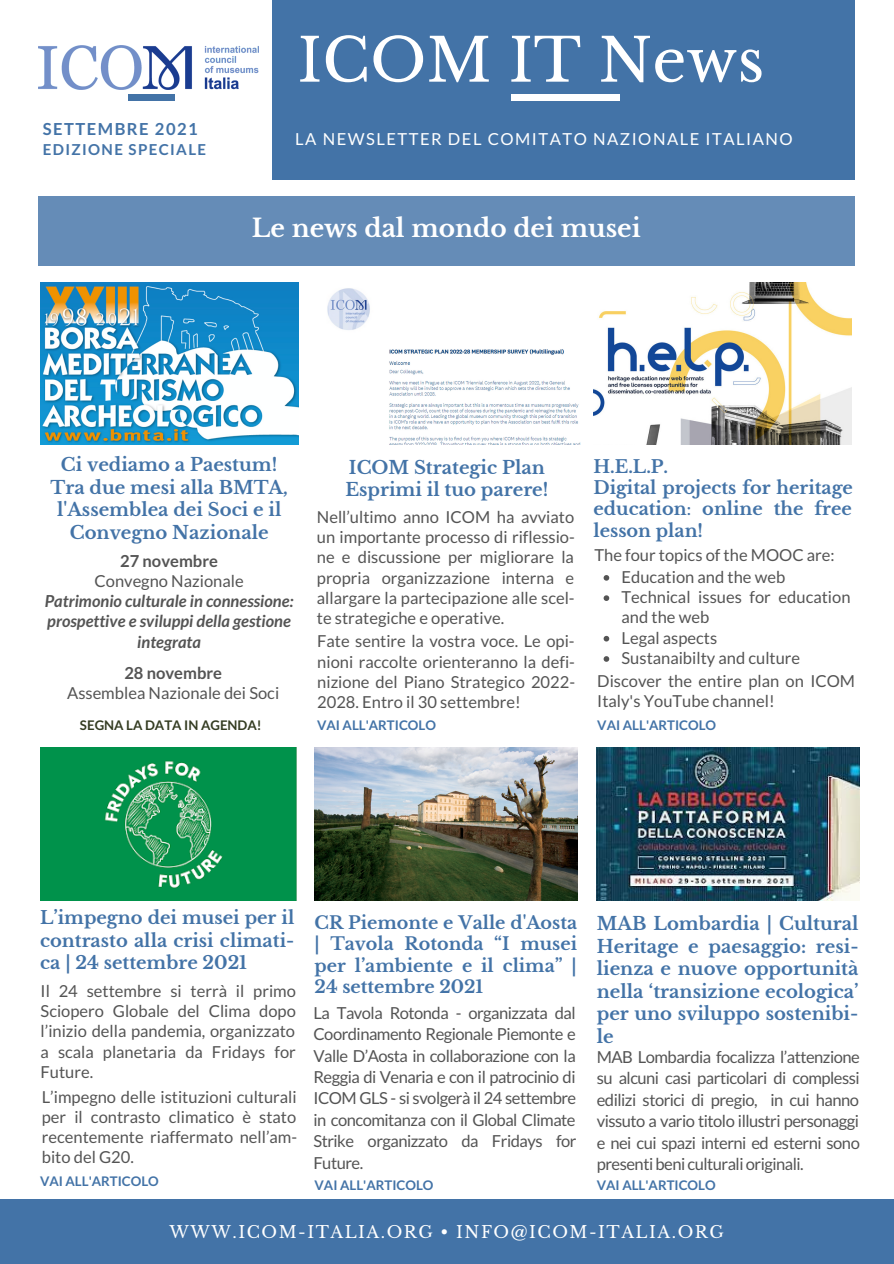
<style>
.page{position:relative;width:894px;height:1264px;background:#fff}
.page>*{position:absolute;margin:0;border:0;box-sizing:border-box;transform-origin:0 0}
.t1{font:59.55px "Libre Baskerville";color:#fff}
.t2{font:700 24.75px "Libre Baskerville";color:#fff}
.t3{font:700 18px/22.5px "Libre Baskerville";color:#4373a7;text-align:center}
.t4{font:700 17.85px/22.5px "Libre Baskerville";color:#4373a7;text-align:justify}
.t5{font:700 17.7px/21.5px "Libre Baskerville";color:#4373a7;text-align:justify}
.t6{font:700 17.55px/21.5px "Libre Baskerville";color:#4373a7;text-align:justify}
.t7{font:16.5px/20.2px "Lato";color:#545454;text-align:justify}
.t8{font:italic 700 16.5px/20.2px "Lato";color:#545454;text-align:center}
.t9{font:16.5px "Lato";letter-spacing:.09em;color:#fff}
.t10{font:16.5px "Libre Baskerville";letter-spacing:.09em;color:#fff}
.t11{font:700 16.5px "Lato";color:#545454}
.t12{font:700 16.5px "Lato";letter-spacing:.09em;color:#4373a7}
.t13{font:700 15px "Lato";letter-spacing:.09em;color:#4373a7}
.t14{font:700 13.2px "Lato";color:#4373a7}
.t15{font:700 13.2px "Lato";color:#343c22}
.s1{font-weight:400}
</style>
<div class="page">
<div style="left:38px;top:196px;width:817px;height:70px;background:#658cb7"></div>
<div style="left:271px;top:0;width:583px;height:179px;background:#4373a7"></div>
<div style="left:0;top:1199px;width:893px;height:64px;background:#4373a7"></div>
<div style="left:128px;top:94px;width:46px;height:7px;background:#4373a7"></div>
<div style="left:511px;top:94px;width:108px;height:7px;background:#fff"></div>
<img style="left:41px;top:747px;width:255px;height:153px">
<img style="left:314px;top:747px;width:263px;height:153px">
<img style="left:596px;top:747px;width:263px;height:153px">
<img style="left:38px;top:45px;width:220px;height:44px">
<img style="left:41px;top:282px;width:257px;height:162px">
<img style="left:593px;top:282px;width:258px;height:162px">
<img style="left:327px;top:288px;width:254px;height:156px">
<svg style="left:603px;top:575px;width:6px;height:5px"></svg>
<svg style="left:603px;top:595px;width:6px;height:6px"></svg>
<svg style="left:603px;top:636px;width:6px;height:5px"></svg>
<svg style="left:603px;top:656px;width:6px;height:5px"></svg>
<p class="t12" style="left:43px;top:119px;width:156px">SETTEMBRE 2021</p>
<p class="t13" style="left:43px;top:140px;width:165px">EDIZIONE SPECIALE</p>
<p class="t1" style="left:297px;top:24px;width:468px">ICOM IT News</p>
<p class="t9" style="left:295px;top:129px;width:499px">LA NEWSLETTER DEL COMITATO NAZIONALE ITALIANO</p>
<p class="t2" style="left:252px;top:212px;width:390px">Le news dal mondo dei musei</p>
<p class="t3" style="left:61px;top:453px;width:218px">Ci vediamo a Paestum!</p>
<p class="t3" style="left:51px;top:476px;width:239px">Tra due mesi alla BMTA, l'Assemblea dei Soci e il<br>Convegno Nazionale</p>
<p class="t11" style="left:120px;top:550px;width:99px">27 novembre</p>
<p class="t7" style="left:94px;top:570px;width:150px">Convegno Nazionale</p>
<p class="t8" style="left:45px;top:590px;width:250px">Patrimonio culturale in connessione: prospettive e sviluppi della gestione integrata</p>
<p class="t11" style="left:124px;top:662px;width:99px">28 novembre</p>
<p class="t7" style="left:67px;top:682px;width:213px">Assemblea Nazionale dei Soci</p>
<p class="t3" style="left:349px;top:456px;width:197px">ICOM Strategic Plan</p>
<p class="t3" style="left:345px;top:478px;width:204px">Esprimi il tuo parere!</p>
<p class="t7" style="left:317px;top:506px;width:259px">Nell’ultimo anno ICOM ha avviato un importante processo di riflessio&shy;ne e discussione per migliorare la propria organizzazione interna e allargare la partecipazione alle scel&shy;te strategiche e operative.</p>
<p class="t7" style="left:317px;top:630px;width:259px">Fate sentire la vostra voce. Le opi&shy;nioni raccolte orienteranno la defi&shy;nizione del Piano Strategico 2022- 2028. Entro il 30 settembre!</p>
<p class="t5" style="left:593px;top:455px;width:76px">H.E.L.P.</p>
<p class="t5" style="left:593px;top:477px;width:261px">Digital projects for heritage education<span class="s1">:</span> online the free lesson plan!</p>
<p class="t7" style="left:594px;top:545px;width:242px">The four topics of the MOOC are:</p>
<p class="t7" style="left:621px;top:566px;width:165px">Education and the web</p>
<p class="t7" style="left:621px;top:586px;width:230px">Technical issues for education and the web</p>
<p class="t7" style="left:621px;top:627px;width:97px">Legal aspects</p>
<p class="t7" style="left:621px;top:647px;width:180px">Sustanaibilty and culture</p>
<p class="t7" style="left:597px;top:670px;width:259px">Discover the entire plan on ICOM<br>Italy's YouTube channel!</p>
<p class="t15" style="left:80px;top:716px;width:183px">SEGNA LA DATA IN AGENDA!</p>
<p class="t14" style="left:597px;top:716px;width:120px">VAI ALL'ARTICOLO</p>
<p class="t14" style="left:317px;top:716px;width:120px">VAI ALL'ARTICOLO</p>
<p class="t4" style="left:40px;top:906px;width:256px">L’impegno dei musei per il contrasto alla crisi climati&shy;ca | 24 settembre 2021</p>
<p class="t7" style="left:41px;top:980px;width:257px">Il 24 settembre si terrà il primo Sciopero Globale del Clima dopo l’inizio della pandemia, organizzato a scala planetaria da Fridays for Future.</p>
<p class="t7" style="left:42px;top:1086px;width:257px">L’impegno delle istituzioni culturali per il contrasto climatico è stato recentemente riaffermato nell’am&shy;bito del G20.</p>
<p class="t14" style="left:40px;top:1172px;width:120px">VAI ALL'ARTICOLO</p>
<p class="t6" style="left:314px;top:912px;width:264px">CR Piemonte e Valle d'Aosta | Tavola Rotonda “I musei per l’ambiente e il clima” | 24 settembre 2021</p>
<p class="t7" style="left:313px;top:1001px;width:264px;line-height:21.5px">La Tavola Rotonda - organizzata dal Coordinamento Regionale Piemonte e Valle D’Aosta in collaborazione con la Reggia di Venaria e con il patrocinio di ICOM GLS - si svolgerà il 24 settembre in concomitanza con il Global Climate Strike organizzato da Fridays for Future.</p>
<p class="t14" style="left:314px;top:1176px;width:120px">VAI ALL'ARTICOLO</p>
<p class="t3" style="left:596px;top:912px;width:263px;text-align:justify">MAB Lombardia | Cultural Heritage e paesaggio: resi&shy;lienza e nuove opportunità nella ‘transizione ecologica’ per uno sviluppo sostenibi&shy;le</p>
<p class="t7" style="left:596px;top:1045px;width:264px;line-height:21.5px">MAB Lombardia focalizza l’attenzione su alcuni casi particolari di complessi edilizi storici di pregio, in cui hanno vissuto a vario titolo illustri personaggi e nei cui spazi interni ed esterni sono presenti beni culturali originali.</p>
<p class="t14" style="left:596px;top:1176px;width:120px">VAI ALL'ARTICOLO</p>
<p class="t10" style="left:170px;top:1221px;width:555px">WWW.ICOM-ITALIA.ORG • INFO@ICOM-ITALIA.ORG</p>
</div>
